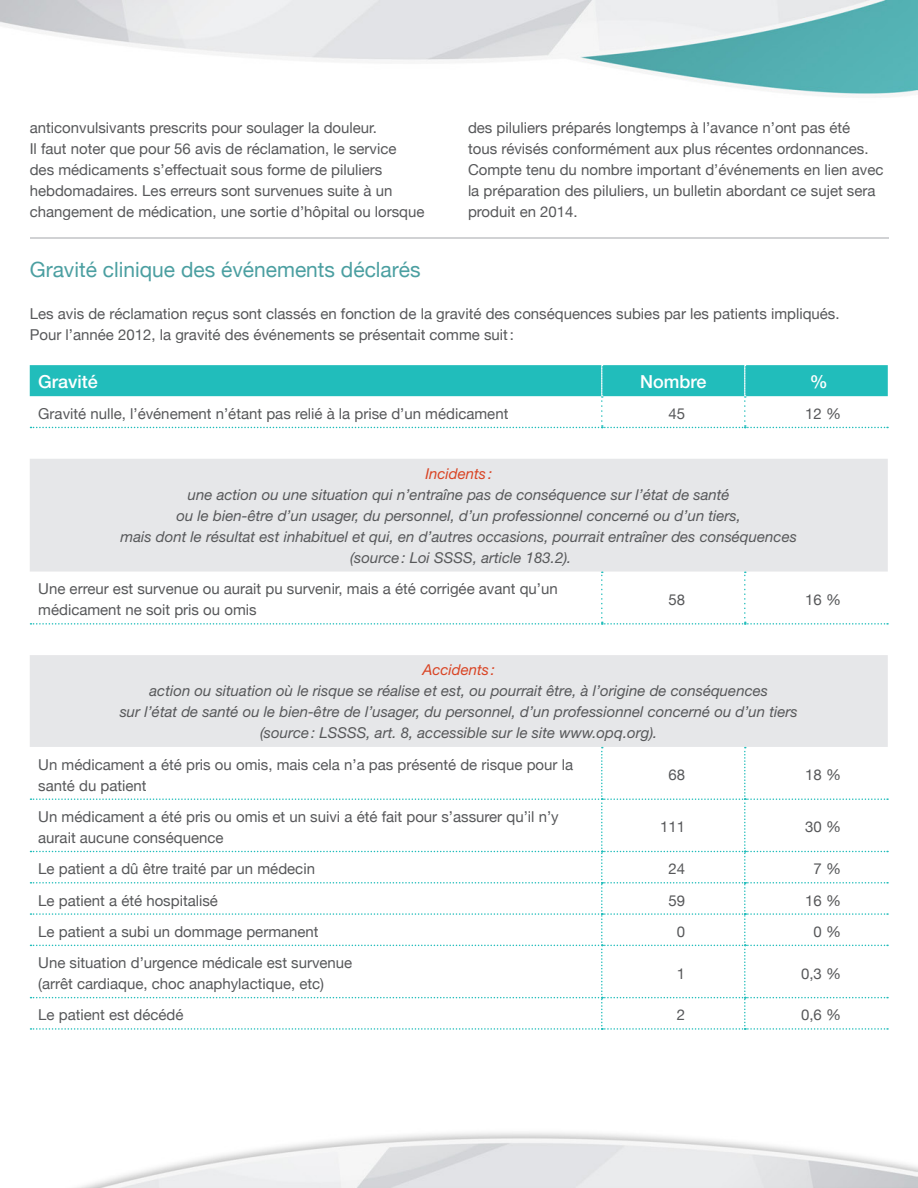
<style>
.page{position:relative;width:918px;height:1188px;background:#fff}
.page>*{position:absolute;margin:0;border:0;box-sizing:border-box;transform-origin:0 0}
.t1{font:21px "Helvetica Neue";color:#4b9fa1}
.t2{font:500 18px "Helvetica Neue";color:#fff}
.t3{font:15px/21px "Helvetica Neue";color:#57585a}
.t4{font:italic 15px/21px "Helvetica Neue";color:#57585a;text-align:center}
.s1{color:#d94424}
</style>
<div class="page">
<img style="left:0;top:0;width:918px;height:1188px">
<svg style="left:30px;top:459px;width:858px;height:288px;background:#e9eaeb"></svg>
<svg style="left:30px;top:365px;width:858px;height:63px"></svg>
<svg style="left:31px;top:572px;width:857px;height:53px"></svg>
<svg style="left:31px;top:747px;width:857px;height:283px"></svg>
<hr style="left:30px;top:237px;width:858px;height:2px;background:#d1d2d4">
<p class="t3" style="left:30px;top:117px;width:349px">anticonvulsivants prescrits pour soulager la douleur.</p>
<p class="t3" style="left:30px;top:138px;width:396px">Il faut noter que pour 56 avis de réclamation, le service des médicaments s’effectuait sous forme de piluliers hebdomadaires. Les erreurs sont survenues suite à un changement de médication, une sortie d’hôpital ou lorsque</p>
<p class="t3" style="left:468px;top:117px;width:417px">des piluliers préparés longtemps à l’avance n’ont pas été<br>tous révisés conformément aux plus récentes ordonnances.<br>Compte tenu du nombre important d’événements en lien avec la préparation des piluliers, un bulletin abordant ce sujet sera produit en 2014.</p>
<p class="t1" style="left:30px;top:257px;width:392px">Gravité clinique des événements déclarés</p>
<p class="t3" style="left:30px;top:303px;width:811px">Les avis de réclamation reçus sont classés en fonction de la gravité des conséquences subies par les patients impliqués.<br>Pour l’année 2012, la gravité des événements se présentait comme suit:</p>
<p class="t2" style="left:38px;top:371px;width:61px">Gravité</p>
<p class="t2" style="left:640px;top:371px;width:68px">Nombre</p>
<p class="t2" style="left:810px;top:371px;width:19px">%</p>
<p class="t3" style="left:38px;top:403px;width:472px">Gravité nulle, l’événement n’étant pas relié à la prise d’un médicament</p>
<p class="t3" style="left:669px;top:403px;width:18px">45</p>
<p class="t3" style="left:805px;top:403px;width:37px">12 %</p>
<p class="t4" style="left:121px;top:463px;width:678px"><span class="s1">Incidents :<br></span>une action ou une situation qui n’entraîne pas de conséquence sur l’état de santé<br>ou le bien-être d’un usager, du personnel, d’un professionnel concerné ou d’un tiers,<br>mais dont le résultat est inhabituel et qui, en d’autres occasions, pourrait entraîner des conséquences (source: Loi SSSS, article 183.2).</p>
<p class="t3" style="left:38px;top:578px;width:521px">Une erreur est survenue ou aurait pu survenir, mais a été corrigée avant qu’un médicament ne soit pris ou omis</p>
<p class="t3" style="left:669px;top:589px;width:18px">58</p>
<p class="t3" style="left:805px;top:589px;width:37px">16 %</p>
<p class="t4" style="left:120px;top:659px;width:680px"><span class="s1">Accidents :<br></span>action ou situation où le risque se réalise et est, ou pourrait être, à l’origine de conséquences<br>sur l’état de santé ou le bien-être de l’usager, du personnel, d’un professionnel concerné ou d’un tiers (source: LSSSS, art. 8, accessible sur le site www.opq.org).</p>
<p class="t3" style="left:38px;top:754px;width:536px">Un médicament a été pris ou omis, mais cela n’a pas présenté de risque pour la santé du patient</p>
<p class="t3" style="left:669px;top:764px;width:18px">68</p>
<p class="t3" style="left:805px;top:764px;width:37px">18 %</p>
<p class="t3" style="left:38px;top:806px;width:522px">Un médicament a été pris ou omis et un suivi a été fait pour s’assurer qu’il n’y aurait aucune conséquence</p>
<p class="t3" style="left:660px;top:816px;width:27px">111</p>
<p class="t3" style="left:805px;top:816px;width:37px">30 %</p>
<p class="t3" style="left:38px;top:858px;width:278px">Le patient a dû être traité par un médecin</p>
<p class="t3" style="left:669px;top:858px;width:18px">24</p>
<p class="t3" style="left:814px;top:858px;width:29px">7 %</p>
<p class="t3" style="left:38px;top:890px;width:181px">Le patient a été hospitalisé</p>
<p class="t3" style="left:669px;top:890px;width:18px">59</p>
<p class="t3" style="left:805px;top:890px;width:37px">16 %</p>
<p class="t3" style="left:38px;top:921px;width:282px">Le patient a subi un dommage permanent</p>
<p class="t3" style="left:677px;top:921px;width:10px">0</p>
<p class="t3" style="left:814px;top:921px;width:29px">0 %</p>
<p class="t3" style="left:38px;top:952px;width:316px">Une situation d’urgence médicale est survenue (arrêt cardiaque, choc anaphylactique, etc)</p>
<p class="t3" style="left:677px;top:963px;width:10px">1</p>
<p class="t3" style="left:801px;top:963px;width:42px">0,3 %</p>
<p class="t3" style="left:38px;top:1004px;width:147px">Le patient est décédé</p>
<p class="t3" style="left:677px;top:1004px;width:10px">2</p>
<p class="t3" style="left:801px;top:1004px;width:42px">0,6 %</p>
</div>
